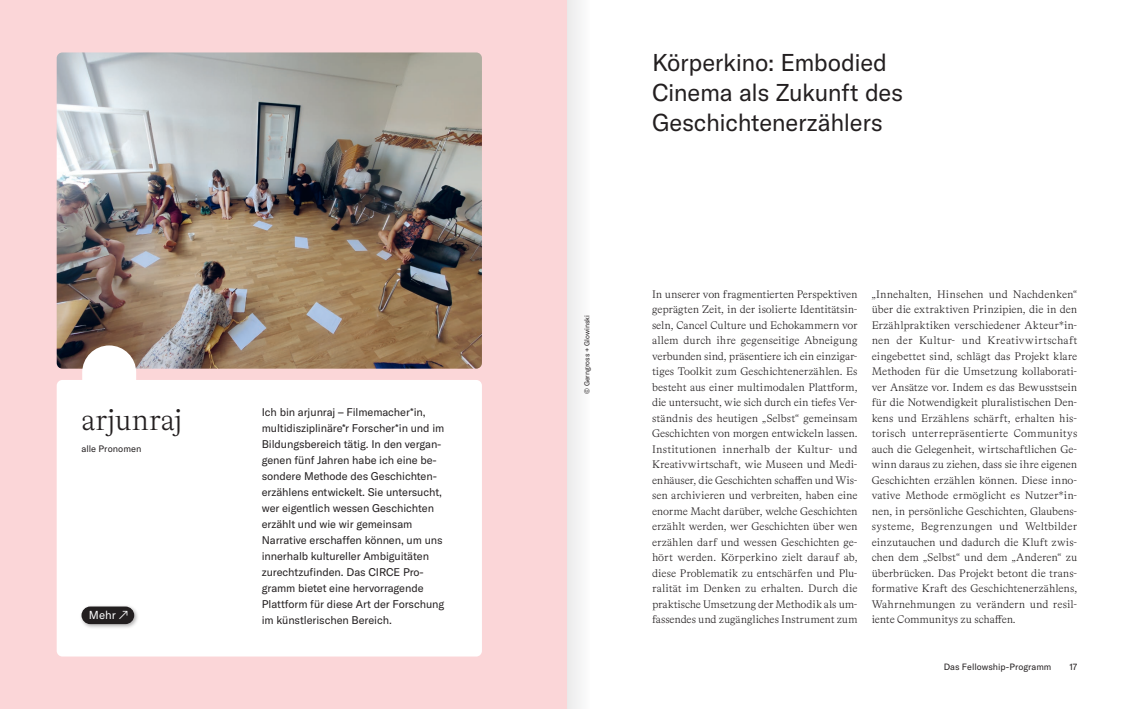
<style>
.page{position:relative;width:1134px;height:709px;background:#fff}
.page>*{position:absolute;margin:0;border:0;box-sizing:border-box;transform-origin:0 0}
.t1{font:300 30px "Bradford LL";color:#231f20}
.t2{font:24px/30px "GT America";letter-spacing:-.015em;color:#231f20}
.t3{font:11.4px "GT America";color:#fff}
.t4{font:300 11px/15.5px "Bradford LL";color:#231f20;text-align:justify}
.t5{font:11px/16px "GT America";letter-spacing:-.005em;color:#231f20}
.t6{font:9.2px "GT America";letter-spacing:.005em;color:#231f20}
.t7{font:9px "GT America";color:#231f20}
.t8{font:7px "GT America";color:#231f20}
</style>
<div class="page">
<div style="left:567px;top:0;width:23px;height:709px;background:#f3f3f3"></div>
<div style="left:0;top:0;width:567px;height:709px;background:#fbd6d8"></div>
<img style="left:57px;top:52px;width:425px;height:317px">
<div style="left:82px;top:345px;width:54px;height:80px;background:#fff;border-radius:27px"></div>
<div style="left:57px;top:380px;width:425px;height:276px;background:#fff;border-radius:6px"></div>
<div style="left:79px;top:604px;width:60px;height:25px;background:#231f20;opacity:.35"></div>
<div style="left:81px;top:606px;width:53px;height:18px;background:#231f20;border-radius:9px"></div>
<h1 class="t1" style="left:81px;top:400px;width:102px">arjunraj</h1>
<p class="t6" style="left:81px;top:443px;width:61px">alle Pronomen</p>
<p class="t3" style="left:89px;top:608px;width:41px">Mehr ↗</p>
<p class="t5" style="left:262px;top:404px;width:184px">Ich bin arjunraj – Filmemacher*in, multidisziplinäre*r Forscher*in und im Bildungsbereich tätig. In den vergan&shy;genen fünf Jahren habe ich eine be&shy;sondere Methode des Geschichten&shy;erzählens entwickelt. Sie untersucht, wer eigentlich wessen Geschichten erzählt und wie wir gemeinsam Narrative erschaffen können, um uns innerhalb kultureller Ambiguitäten zurechtzufinden. Das CIRCE Pro&shy;gramm bietet eine hervorragende Plattform für diese Art der Forschung im künstlerischen Bereich.</p>
<h2 class="t2" style="left:652px;top:48px;width:253px">Körperkino: Embodied<br>Cinema als Zukunft des<br>Geschichtenerzählers</h2>
<p class="t8" style="left:583px;top:394px;width:81px;rotate:-90deg">© Gerngross + Glowinski</p>
<p class="t4" style="left:652px;top:286px;width:207px">In unserer von fragmentierten Perspektiven geprägten Zeit, in der isolierte Identitätsin&shy;seln, Cancel Culture und Echokammern vor allem durch ihre gegenseitige Abneigung verbunden sind, präsentiere ich ein einzigar&shy;tiges Toolkit zum Geschichtenerzählen. Es besteht aus einer multimodalen Plattform, die untersucht, wie sich durch ein tiefes Ver&shy;ständnis des heutigen „Selbst“ gemeinsam Geschichten von morgen entwickeln lassen.<br>Institutionen innerhalb der Kultur- und Kreativwirtschaft, wie Museen und Medi&shy;enhäuser, die Geschichten schaffen und Wis&shy;sen archivieren und verbreiten, haben eine enorme Macht darüber, welche Geschichten erzählt werden, wer Geschichten über wen erzählen darf und wessen Geschichten ge&shy;hört werden. Körperkino zielt darauf ab, diese Problematik zu entschärfen und Plu&shy;ralität im Denken zu erhalten. Durch die praktische Umsetzung der Methodik als um&shy;fassendes und zugängliches Instrument zum</p>
<p class="t4" style="left:872px;top:286px;width:207px">„Innehalten, Hinsehen und Nachdenken“ über die extraktiven Prinzipien, die in den Erzählpraktiken verschiedener Akteur*in&shy;nen der Kultur- und Kreativwirtschaft eingebettet sind, schlägt das Projekt klare Methoden für die Umsetzung kollaborati&shy;ver Ansätze vor. Indem es das Bewusstsein für die Notwendigkeit pluralistischen Den&shy;kens und Erzählens schärft, erhalten his&shy;torisch unterrepräsentierte Communitys auch die Gelegenheit, wirtschaftlichen Ge&shy;winn daraus zu ziehen, dass sie ihre eigenen Geschichten erzählen können. Diese inno&shy;vative Methode ermöglicht es Nutzer*in&shy;nen, in persönliche Geschichten, Glaubens&shy;systeme, Begrenzungen und Weltbilder einzutauchen und dadurch die Kluft zwis&shy;chen dem „Selbst“ und dem „Anderen“ zu überbrücken. Das Projekt betont die trans&shy;formative Kraft des Geschichtenerzählens, Wahrnehmungen zu verändern und resil&shy;iente Communitys zu schaffen.</p>
<p class="t7" style="left:944px;top:661px;width:109px">Das Fellowship-Programm</p>
<p class="t7" style="left:1069px;top:661px;width:9px">17</p>
</div>
